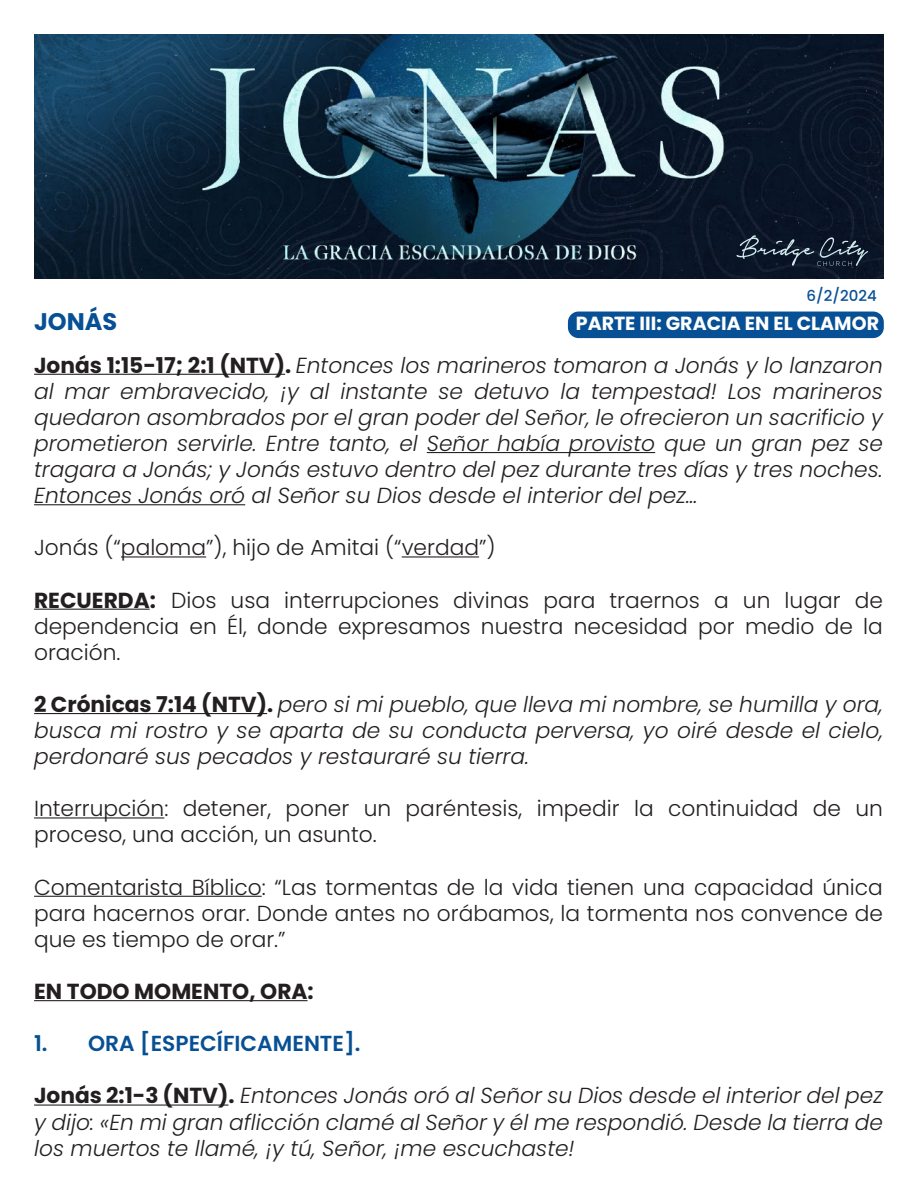
<style>
.page{position:relative;width:918px;height:1188px;background:#fff}
.page>*{position:absolute;margin:0;border:0;box-sizing:border-box;transform-origin:0 0}
.t1{font:700 24px "Poppins";color:#075095}
.t2{font:italic 300 21.75px/26.1px "Poppins";color:#231f20;text-align:justify}
.t3{font:300 21.75px/26.1px "Poppins";color:#231f20;text-align:justify}
.t4{font:600 21.75px "Poppins";color:#075095}
.t5{font:700 21.75px "Poppins";color:#231f20}
.t6{font:700 19.05px "Poppins";color:#fff}
.t7{font:500 15px "Poppins";color:#075095}
.s1{font-weight:700;font-style:normal}
.s2{font-weight:700}
</style>
<div class="page">
<img style="left:34px;top:34px;width:850px;height:244px">
<div style="left:568px;top:312px;width:316px;height:26px;background:#075095;border-radius:11px"></div>
<hr style="left:34px;top:374px;width:251px;height:1px;background:#231f20">
<hr style="left:427px;top:452px;width:228px;height:1px;background:#231f20">
<hr style="left:34px;top:504px;width:211px;height:1px;background:#231f20">
<hr style="left:121px;top:556px;width:85px;height:2px;background:#231f20">
<hr style="left:402px;top:556px;width:77px;height:2px;background:#231f20">
<hr style="left:34px;top:609px;width:116px;height:1px;background:#231f20">
<hr style="left:34px;top:713px;width:233px;height:1px;background:#231f20">
<hr style="left:34px;top:817px;width:130px;height:2px;background:#231f20">
<hr style="left:34px;top:896px;width:228px;height:1px;background:#231f20">
<hr style="left:34px;top:1000px;width:274px;height:1px;background:#231f20">
<hr style="left:34px;top:1105px;width:194px;height:1px;background:#231f20">
<svg style="left:737px;top:235px;width:131px;height:31px"></svg>
<p class="t7" style="left:806px;top:287px;width:72px">6/2/2024</p>
<p class="t1" style="left:34px;top:308px;width:85px">JONÁS</p>
<p class="t6" style="left:576px;top:313px;width:305px">PARTE III: GRACIA EN EL CLAMOR</p>
<p class="t2" style="left:34px;top:352px;width:850px"><span class="s1">Jonás 1:15-17; 2:1 (NTV).</span> Entonces los marineros tomaron a Jonás y lo lanzaron al mar embravecido, ¡y al instante se detuvo la tempestad! Los marineros quedaron asombrados por el gran poder del Señor, le ofrecieron un sacrificio y prometieron servirle. Entre tanto, el Señor había provisto que un gran pez se tragara a Jonás; y Jonás estuvo dentro del pez durante tres días y tres noches.<br>Entonces Jonás oró al Señor su Dios desde el interior del pez…</p>
<p class="t3" style="left:34px;top:535px;width:463px">Jonás (“paloma”), hijo de Amitai (“verdad”)</p>
<p class="t3" style="left:34px;top:587px;width:850px"><span class="s2">RECUERDA:</span> Dios usa interrupciones divinas para traernos a un lugar de dependencia en Él, donde expresamos nuestra necesidad por medio de la oración.</p>
<p class="t2" style="left:34px;top:691px;width:851px"><span class="s1">2 Crónicas 7:14 (NTV).</span> pero si mi pueblo, que lleva mi nombre, se humilla y ora, busca mi rostro y se aparta de su conducta perversa, yo oiré desde el cielo, perdonaré sus pecados y restauraré su tierra.</p>
<p class="t3" style="left:34px;top:796px;width:850px">Interrupción: detener, poner un paréntesis, impedir la continuidad de un proceso, una acción, un asunto.</p>
<p class="t3" style="left:34px;top:874px;width:850px">Comentarista Bíblico: “Las tormentas de la vida tienen una capacidad única para hacernos orar. Donde antes no orábamos, la tormenta nos convence de que es tiempo de orar.”</p>
<p class="t5" style="left:34px;top:979px;width:281px">EN TODO MOMENTO, ORA:</p>
<p class="t4" style="left:34px;top:1031px;width:328px">1. ORA [ESPECÍFICAMENTE].</p>
<p class="t2" style="left:34px;top:1083px;width:851px"><span class="s1">Jonás 2:1-3 (NTV).</span> Entonces Jonás oró al Señor su Dios desde el interior del pez y dijo: «En mi gran aflicción clamé al Señor y él me respondió. Desde la tierra de los muertos te llamé, ¡y tú, Señor, ¡me escuchaste!</p>
</div>
